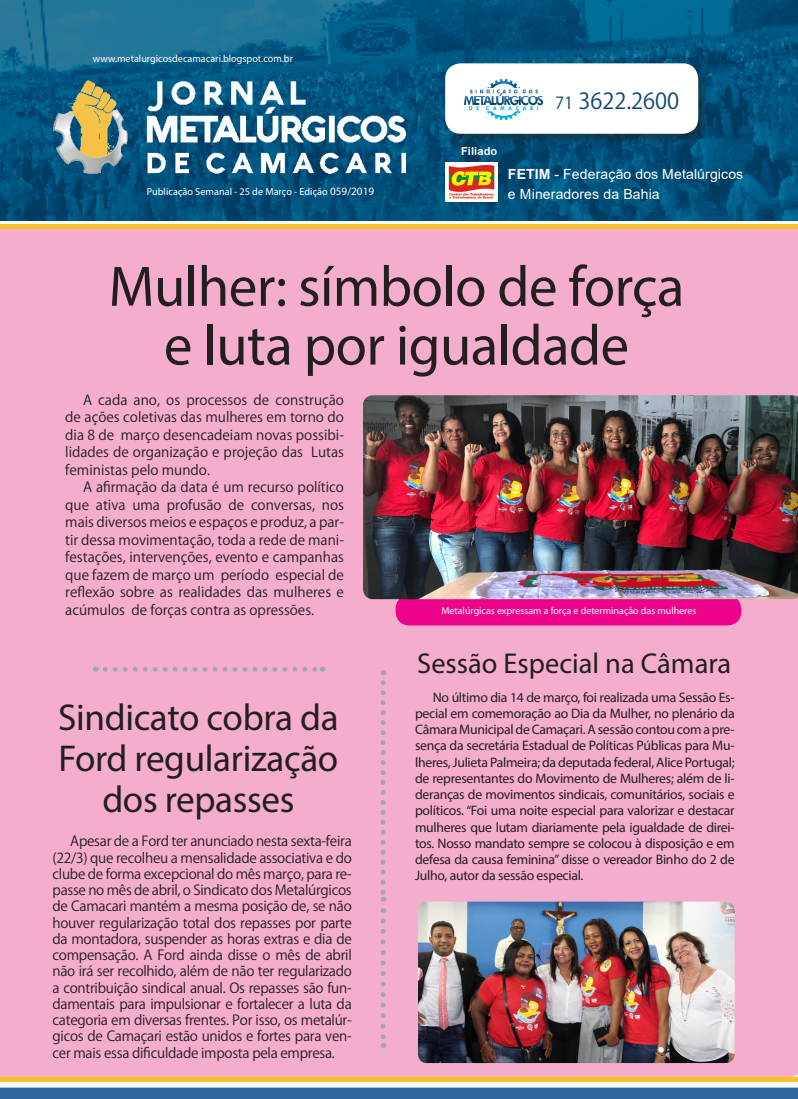
<style>
.page{position:relative;width:798px;height:1099px;background:#fff}
.page>*{position:absolute;margin:0;border:0;box-sizing:border-box;transform-origin:0 0}
.t1{font:57.5px "Myriad Pro";letter-spacing:-.01em;color:#231f20}
.t2{font:37.5px/41.2px "Myriad Pro";letter-spacing:-.01em;color:#231f20;text-align:center}
.t3{font:28.75px "Myriad Pro";color:#231f20}
.t4{font:22px "Koz Go Pr 6 N";color:#0f476f}
.t5{font:14px/19.6px "Arial";letter-spacing:.01em;color:#fff}
.t6{font:13.75px/16.2px "Koz Go Pr 6 N";color:#231f20;text-align:justify}
.t7{font:13.75px/16.2px "Myriad Pro";letter-spacing:-.02em;color:#231f20;text-align:justify}
.t8{font:700 11px "Arial";letter-spacing:.01em;color:#fff}
.t9{font:10.25px "Myriad Pro";color:#fff}
.t10{font:10px "Myriad Pro";color:#fff}
.s1{font-size:11.25px}
.s2{font-size:16.5px}
.s3{font-weight:700}
</style>
<div class="page">
<div style="left:0;top:626px;width:797px;height:443px;background:#f5adce"></div>
<div style="left:0;top:229px;width:797px;height:397px;background:#f5adce"></div>
<img style="left:0;top:1069px;width:797px;height:29px">
<svg style="left:0;top:1076px;width:797px;height:5px;background:#f6be3f"></svg>
<img style="left:0;top:0;width:797px;height:220px">
<img style="left:445px;top:162px;width:52px;height:40px">
<div style="left:0;top:224px;width:797px;height:5px;background:#f7c127"></div>
<div style="left:443px;top:61px;width:267px;height:85px;background:#231f20;opacity:.5"></div>
<div style="left:445px;top:63px;width:253px;height:71px;background:#fff;border-radius:16px"></div>
<img style="left:464px;top:80px;width:78px;height:40px">
<img style="left:53px;top:81px;width:352px;height:92px">
<svg style="left:105px;top:666px;width:218px;height:5px"></svg>
<div style="left:395px;top:595px;width:346px;height:30px;background:#ed028c;border-radius:14px"></div>
<img style="left:363px;top:395px;width:434px;height:204px">
<img style="left:418px;top:901px;width:316px;height:161px">
<svg style="left:380px;top:682px;width:5px;height:219px"></svg>
<svg style="left:380px;top:920px;width:5px;height:127px"></svg>
<p class="t9" style="left:93px;top:53px;width:202px">www.metalurgicosdecamacari.blogspot.com.br</p>
<p class="t9" style="left:147px;top:185px;width:229px">Publicação Semanal - 25 de Março - Edição <span class="s1">059/2019</span></p>
<p class="t4" style="left:555px;top:88px;width:125px"><span class="s2">71</span> 3622.2600</p>
<p class="t8" style="left:461px;top:143px;width:38px">Filiado</p>
<p class="t5" style="left:507px;top:164px;width:237px"><span class="s3">FETIM</span> - Federação dos Metalúrgicos e Mineradores da Bahia</p>
<p class="t1" style="left:108px;top:251px;width:577px">Mulher: símbolo de força</p>
<p class="t1" style="left:164px;top:310px;width:466px">e luta por igualdade</p>
<p class="t6" style="left:65px;top:391px;width:280px;line-height:17.5px;text-indent:18px">A cada ano, os processos de construção de ações coletivas das mulheres em torno do dia 8 de março desencadeiam novas possibi&shy;lidades de organização e projeção das Lutas feministas pelo mundo.</p>
<p class="t6" style="left:65px;top:479px;width:280px;line-height:17.5px;text-indent:18px">A afirmação da data é um recurso político que ativa uma profusão de conversas, nos mais diversos meios e espaços e produz, a par&shy;tir dessa movimentação, toda a rede de mani&shy;festações, intervenções, evento e campanhas que fazem de março um período especial de reflexão sobre as realidades das mulheres e acúmulos de forças contra as opressões.</p>
<p class="t3" style="left:417px;top:646px;width:315px">Sessão Especial na Câmara</p>
<p class="t7" style="left:415px;top:688px;width:321px;text-indent:18px">No último dia 14 de março, foi realizada uma Sessão Es&shy;pecial em comemoração ao Dia da Mulher, no plenário da Câmara Municipal de Camaçari. A sessão contou com a pre&shy;sença da secretária Estadual de Políticas Públicas para Mu&shy;lheres, Julieta Palmeira; da deputada federal, Alice Portugal; de representantes do Movimento de Mulheres; além de li&shy;deranças de movimentos sindicais, comunitários, sociais e políticos. “Foi uma noite especial para valorizar e destacar mulheres que lutam diariamente pela igualdade de direi&shy;tos. Nosso mandato sempre se colocou à disposição e em defesa da causa feminina” disse o vereador Binho do 2 de Julho, autor da sessão especial.</p>
<p class="t10" style="left:441px;top:604px;width:256px">Metalúrgicas expressam a força e determinação das mulheres</p>
<p class="t2" style="left:58px;top:696px;width:282px">Sindicato cobra da<br>Ford regularização dos repasses</p>
<p class="t6" style="left:52px;top:833px;width:300px;text-indent:18px">Apesar de a Ford ter anunciado nesta sexta-feira (22/3) que recolheu a mensalidade associativa e do clube de forma excepcional do mês março, para re&shy;passe no mês de abril, o Sindicato dos Metalúrgicos de Camacari mantém a mesma posição de, se não houver regularização total dos repasses por parte da montadora, suspender as horas extras e dia de compensação. A Ford ainda disse o mês de abril não irá ser recolhido, além de não ter regularizado a contribuição sindical anual. Os repasses são fun&shy;damentais para impulsionar e fortalecer a luta da categoria em diversas frentes. Por isso, os metalúr&shy;gicos de Camaçari estão unidos e fortes para ven&shy;cer mais essa dificuldade imposta pela empresa.</p>
</div>
